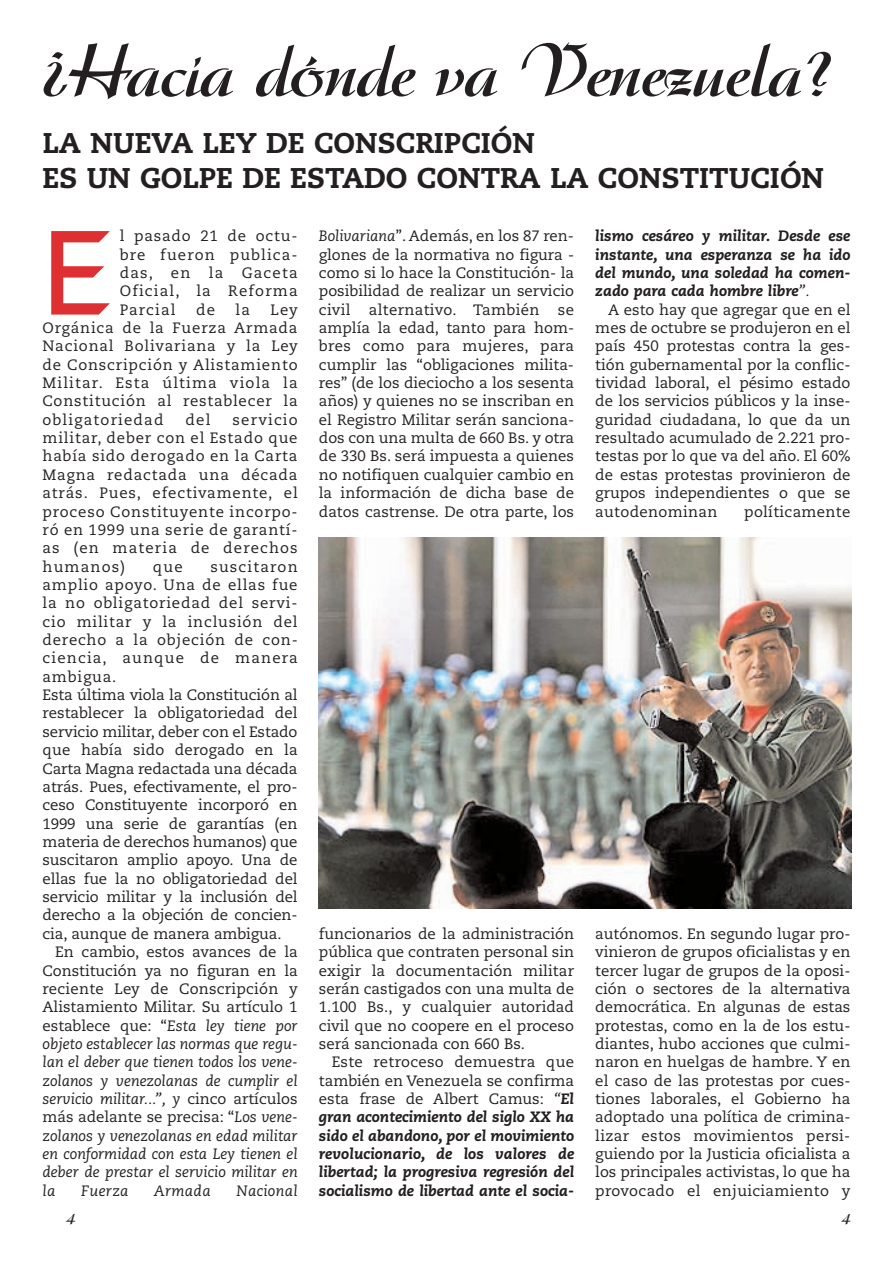
<style>
.page{position:relative;width:893px;height:1263px;background:#fff}
.page>*{position:absolute;margin:0;border:0;box-sizing:border-box;transform-origin:0 0}
.t1{font:117.9px "Russell Square";color:#de2f32}
.t2{font:500 73.5px "Arkona";color:#231f20}
.t3{font:800 28.5px/35px "Caecilia";color:#231f20}
.t4{font:15px/18.3px "Caecilia";color:#231f20;text-align:justify}
.t5{font:italic 15px/18.3px "Caecilia";color:#231f20;text-align:justify}
.t6{font:italic 800 15px/18.3px "Caecilia";color:#231f20;text-align:justify}
.t7{font:15px "Caecilia";letter-spacing:.02em;color:#231f20}
.t8{font:italic 15px "Caecilia";letter-spacing:.02em;color:#231f20}
.t9{font:500 15px "Arkona";color:#231f20}
.s1{font-style:normal}
.s2{font-style:italic}
.s3{font-weight:400;font-style:normal}
.s4{font-weight:400}
</style>
<div class="page">
<img style="left:319px;top:538px;width:533px;height:371px">
<h2 class="t2" style="left:43px;top:43px;width:787px">¿Hacia dónde va Venezuela?</h2>
<h3 class="t3" style="left:43px;top:128px;width:783px">LA NUEVA LEY DE CONSCRIPCIÓN<br>ES UN GOLPE DE ESTADO CONTRA LA CONSTITUCIÓN</h3>
<h1 class="t1" style="left:43px;top:231px;width:71px">E</h1>
<p class="t4" style="left:120px;top:228px;width:179px">l pasado 21 de octu&shy;bre fueron publica&shy;das, en la Gaceta Oficial, la Reforma Parcial</p>
<p class="t4" style="left:196px;top:302px;width:20px">de</p>
<p class="t4" style="left:236px;top:302px;width:16px">la</p>
<p class="t4" style="left:43px;top:302px;width:257px;text-indent:228px">Ley Orgánica de la Fuerza Armada Nacional Bolivariana y la Ley de Conscripción y Alistamiento Militar. Esta última viola la Constitución al restablecer la obligatoriedad</p>
<p class="t4" style="left:43px;top:412px;width:257px;text-indent:190px">servicio militar, deber con el Estado que había sido derogado en la Carta Magna redactada una década atrás. Pues, efectivamente, el proceso Constituyente incorpo&shy;ró en 1999 una serie de garantí&shy;as (en materia de derechos humanos)</p>
<p class="t4" style="left:186px;top:412px;width:26px">del</p>
<p class="t4" style="left:43px;top:559px;width:257px;text-align:left;text-indent:168px">suscitaron amplio apoyo. Una de ellas fue la no obligatoriedad del servi&shy;cio militar y la inclusión del derecho a la objeción de con&shy;ciencia, aunque de manera ambigua.<br>Esta última viola la Constitución al restablecer la obligatoriedad del servicio militar, deber con el Estado que había sido derogado en la<br>Carta Magna redactada una década atrás. Pues, efectivamente, el pro&shy;ceso Constituyente incorporó en<br>1999 una serie de garantías (en materia de derechos humanos) que suscitaron amplio apoyo. Una de ellas fue la no obligatoriedad del servicio militar y la inclusión del derecho a la objeción de concien&shy;cia, aunque de manera ambigua.</p>
<p class="t5" style="left:43px;top:944px;width:257px;text-indent:13px"><span class="s1">En cambio, estos avances de la Constitución ya no figuran en la reciente Ley de Conscripción y Alistamiento Militar. Su artículo 1 establece que: “</span>Esta ley tiene por objeto establecer las normas que regu&shy;lan el deber que tienen todos los vene&shy;zolanos y venezolanas de cumplir el servicio militar...”, y <span class="s1">cinco artículos más adelante se precisa: “</span>Los vene&shy;zolanos y venezolanas en edad militar en conformidad con esta Ley tienen el deber de prestar el servicio militar en la</p>
<p class="t4" style="left:153px;top:559px;width:31px">que</p>
<p class="t5" style="left:81px;top:1183px;width:49px">Fuerza</p>
<p class="t5" style="left:154px;top:1183px;width:58px">Armada</p>
<p class="t8" style="left:236px;top:1184px;width:63px">Nacional</p>
<p class="t9" style="left:66px;top:1213px;width:11px">4</p>
<p class="t4" style="left:319px;top:228px;width:257px"><span class="s2">Bolivariana</span>”. Además, en los 87 ren&shy;glones de la normativa no figura - como si lo hace la Constitución- la posibilidad de realizar un servicio civil alternativo. También se amplía la edad, tanto para hom&shy;bres como para mujeres, para cumplir las “obligaciones milita&shy;res” (de los dieciocho a los sesenta años) y quienes no se inscriban en el Registro Militar serán sanciona&shy;dos con una multa de 660 Bs. y otra de 330 Bs. será impuesta a quienes no notifiquen cualquier cambio en la información de dicha base de datos castrense. De otra parte, los</p>
<p class="t4" style="left:319px;top:926px;width:257px">funcionarios de la administración pública que contraten personal sin exigir la documentación militar serán castigados con una multa de 1.100 Bs., y cualquier autoridad civil que no coopere en el proceso será sancionada con 660 Bs.</p>
<p class="t6" style="left:319px;top:1054px;width:257px;text-indent:13px"><span class="s3">Este retroceso demuestra que también en Venezuela se confirma esta frase de Albert Camus:</span> <span class="s4">“</span>El gran acontecimiento del siglo XX ha sido el abandono, por el movimiento revolucionario, de los valores de libertad; la progresiva regresión del socialismo de libertad ante el socia-</p>
<p class="t6" style="left:595px;top:228px;width:257px">lismo cesáreo y militar. Desde ese instante, una esperanza se ha ido del mundo, una soledad ha comen&shy;zado para cada hombre libre<span class="s4">”.</span></p>
<p class="t4" style="left:595px;top:302px;width:257px;text-indent:13px">A esto hay que agregar que en el mes de octubre se produjeron en el país 450 protestas contra la ges&shy;tión gubernamental por la conflic&shy;tividad laboral, el pésimo estado de los servicios públicos y la inse&shy;guridad ciudadana, lo que da un resultado acumulado de 2.221 pro&shy;testas por lo que va del año. El 60% de estas protestas provinieron de grupos independientes o que se autodenominan</p>
<p class="t7" style="left:744px;top:505px;width:108px">políticamente</p>
<p class="t4" style="left:595px;top:926px;width:257px">autónomos. En segundo lugar pro&shy;vinieron de grupos oficialistas y en tercer lugar de grupos de la oposi&shy;ción o sectores de la alternativa democrática. En algunas de estas protestas, como en la de los estu&shy;diantes, hubo acciones que culmi&shy;naron en huelgas de hambre. Y en el caso de las protestas por cues&shy;tiones laborales, el Gobierno ha adoptado una política de crimina&shy;lizar estos movimientos persi&shy;guiendo por la Justicia oficialista a los principales activistas, lo que ha provocado el enjuiciamiento y</p>
<p class="t9" style="left:841px;top:1213px;width:11px">4</p>
</div>
